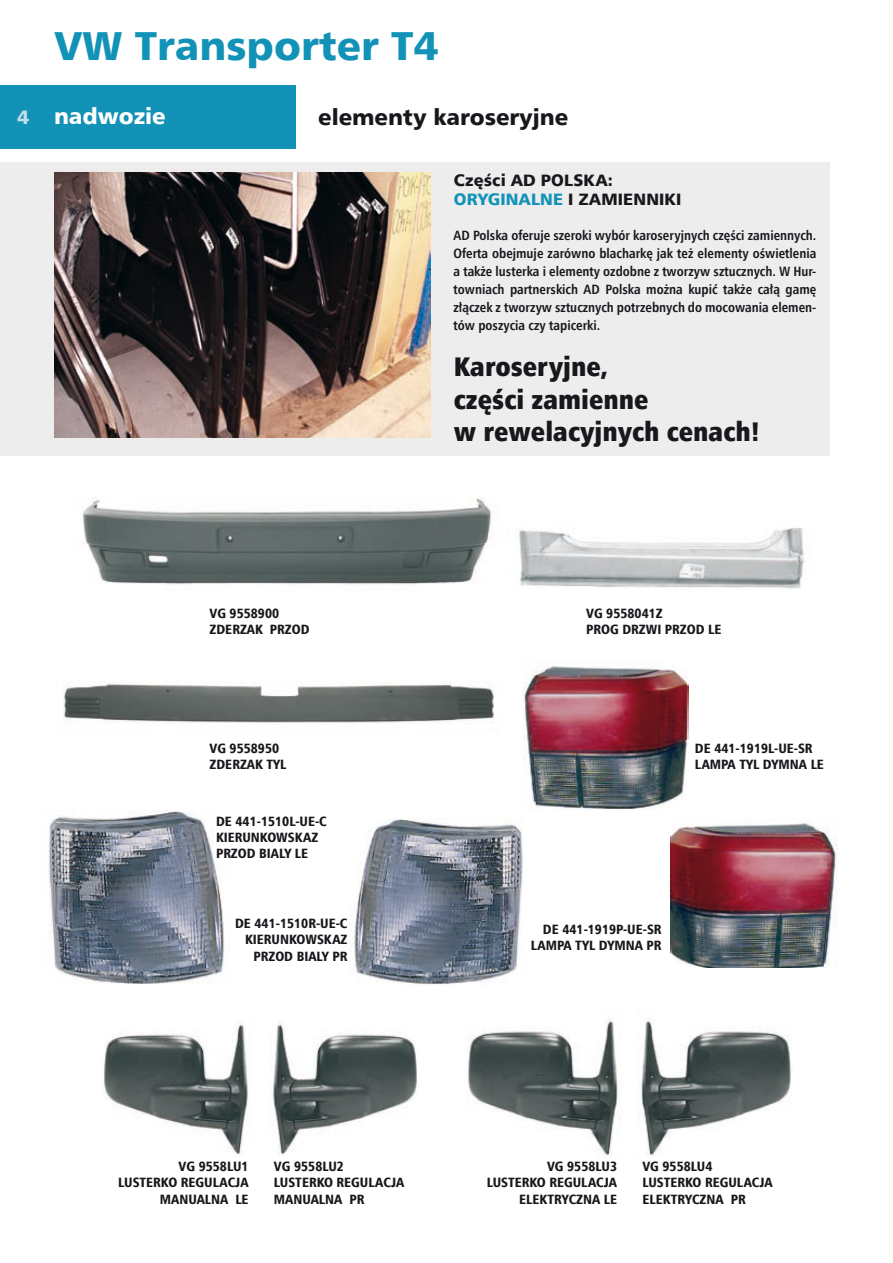
<style>
.page{position:relative;width:893px;height:1263px;background:#fff}
.page>*{position:absolute;margin:0;border:0;box-sizing:border-box;transform-origin:0 0}
.t1{font:40.5px "Humnst 777 Blk EU";color:#1292b7}
.t2{font:27px/32.4px "Humnst 777 X Blk Cn EU";color:#1a171c}
.t3{font:22.5px "Humnst 777 Blk EU";color:#1a171c}
.t4{font:22.5px "Humnst 777 Blk EU";color:#fff}
.t5{font:19.5px "Humnst 777 Blk EU";color:#c6deea}
.t6{font:16.5px/19.8px "Humnst 777 Blk EU";letter-spacing:.01em;color:#1a171c}
.t7{font:13.5px/16.2px "Humnst 777 Blk Cn EU";color:#1a171c}
.t8{font:700 13.5px/18px "Humnst 777 Cn EU";color:#1a171c;text-align:justify}
.s1{color:#1292b7}
</style>
<div class="page">
<div style="left:0;top:85px;width:296px;height:64px;background:#1292b7"></div>
<div style="left:0;top:162px;width:829px;height:294px;background:#ededee"></div>
<img style="left:54px;top:173px;width:377px;height:265px">
<img style="left:48px;top:811px;width:176px;height:173px">
<img style="left:354px;top:818px;width:169px;height:168px">
<img style="left:523px;top:666px;width:165px;height:144px">
<img style="left:671px;top:823px;width:166px;height:144px">
<img style="left:519px;top:528px;width:285px;height:61px">
<img style="left:81px;top:498px;width:411px;height:87px">
<img style="left:63px;top:682px;width:431px;height:41px">
<img style="left:272px;top:1022px;width:145px;height:133px">
<img style="left:104px;top:1022px;width:145px;height:133px">
<img style="left:639px;top:1018px;width:153px;height:138px">
<img style="left:467px;top:1018px;width:153px;height:138px">
<h3 class="t5" style="left:17px;top:105px;width:14px">4</h3>
<h1 class="t1" style="left:54px;top:19px;width:386px">VW Transporter T4</h1>
<h3 class="t4" style="left:54px;top:102px;width:113px">nadwozie</h3>
<h3 class="t3" style="left:318px;top:103px;width:251px">elementy karoseryjne</h3>
<p class="t6" style="left:454px;top:170px;width:229px">Części AD POLSKA:<br><span class="s1">ORYGINALNE</span> I ZAMIENNIKI</p>
<p class="t8" style="left:453px;top:226px;width:364px">AD Polska oferuje szeroki wybór karoseryjnych części zamiennych.<br>Oferta obejmuje zarówno blacharkę jak też elementy oświetlenia a także lusterka i elementy ozdobne z tworzyw sztucznych. W Hur&shy;towniach partnerskich AD Polska można kupić także całą gamę złączek z tworzyw sztucznych potrzebnych do mocowania elemen&shy;tów poszycia czy tapicerki.</p>
<h2 class="t2" style="left:454px;top:351px;width:307px">Karoseryjne,<br>części zamienne<br>w rewelacyjnych cenach!</h2>
<p class="t7" style="left:210px;top:605px;width:102px">VG 9558900<br>ZDERZAK PRZOD</p>
<p class="t7" style="left:586px;top:605px;width:137px">VG 9558041Z<br>PROG DRZWI PRZOD LE</p>
<p class="t7" style="left:210px;top:740px;width:78px">VG 9558950<br>ZDERZAK TYL</p>
<p class="t7" style="left:216px;top:813px;width:112px">DE 441-1510L-UE-C<br>KIERUNKOWSKAZ<br>PRZOD BIALY LE</p>
<p class="t7" style="left:235px;top:915px;width:114px;text-align:right">DE 441-1510R-UE-C<br>KIERUNKOWSKAZ<br>PRZOD BIALY PR</p>
<p class="t7" style="left:695px;top:740px;width:131px">DE 441-1919L-UE-SR<br>LAMPA TYL DYMNA LE</p>
<p class="t7" style="left:531px;top:921px;width:132px;text-align:right">DE 441-1919P-UE-SR<br>LAMPA TYL DYMNA PR</p>
<p class="t7" style="left:118px;top:1158px;width:132px;text-align:right">VG 9558LU1<br>LUSTERKO REGULACJA<br>MANUALNA LE</p>
<p class="t7" style="left:487px;top:1158px;width:132px;text-align:right">VG 9558LU3<br>LUSTERKO REGULACJA<br>ELEKTRYCZNA LE</p>
<p class="t7" style="left:274px;top:1158px;width:132px">VG 9558LU2<br>LUSTERKO REGULACJA<br>MANUALNA PR</p>
<p class="t7" style="left:642px;top:1158px;width:132px">VG 9558LU4<br>LUSTERKO REGULACJA<br>ELEKTRYCZNA PR</p>
</div>
